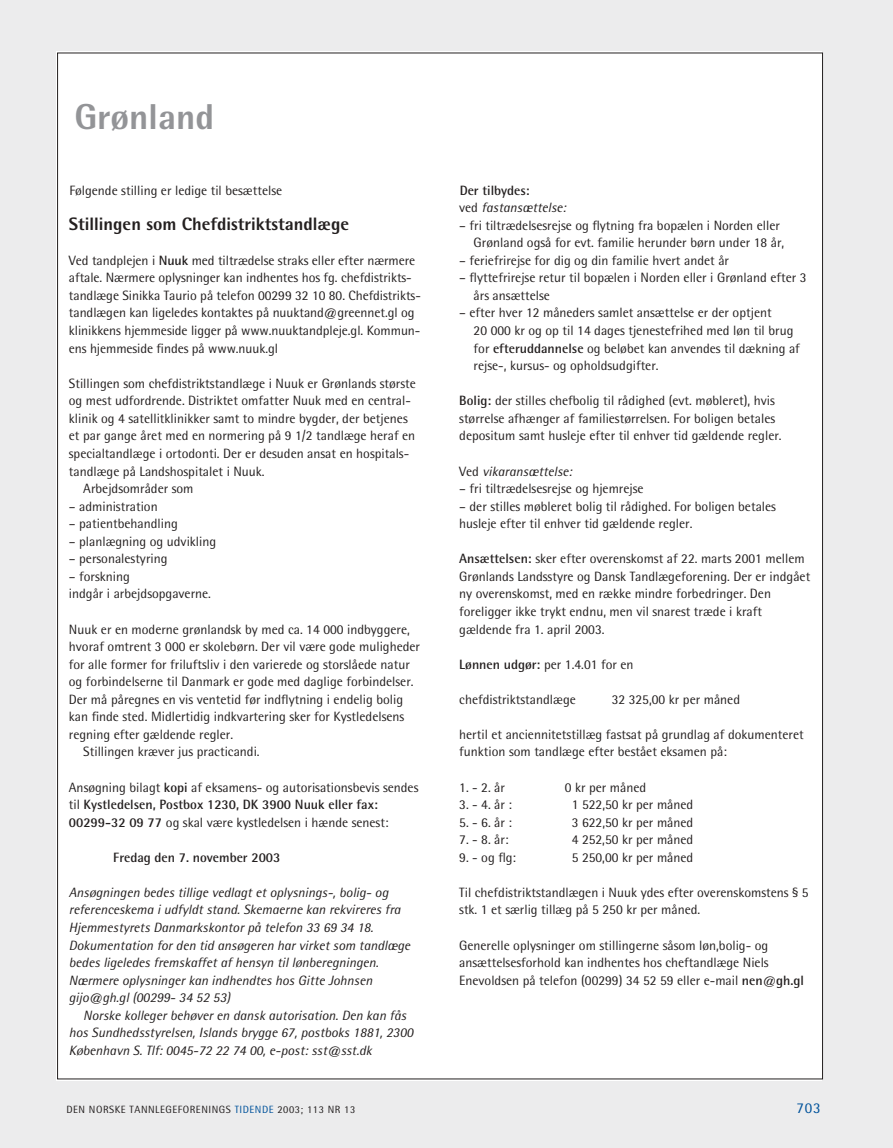
<style>
.page{position:relative;width:893px;height:1148px;background:#fff}
.page>*{position:absolute;margin:0;border:0;box-sizing:border-box;transform-origin:0 0}
.t1{font:800 36px "Rotis Semi Sans";color:#939497}
.t2{font:800 18px "Rotis Semi Sans";color:#231f1f}
.t3{font:15px "Rotis Semi Sans";color:#00529b}
.t4{font:13.5px/17.5px "Rotis Semi Sans";color:#231f1f}
.t5{font:italic 13.5px/17.5px "Rotis Semi Sans";color:#231f1f}
.t6{font:700 13.5px "Rotis Semi Sans";color:#231f1f}
.t7{font:10.5px "Rotis Semi Sans";letter-spacing:.05em;color:#231f1f}
.s1{font-weight:700}
.s2{font-weight:700;font-style:normal}
.s3{font-style:normal}
.s4{color:#00529b}
</style>
<div class="page">
<div style="left:0;top:0;width:892px;height:1147px;background:#ececed"></div>
<div style="left:58px;top:53px;width:764px;height:1025px;background:#fff"></div>
<h1 class="t1" style="left:75px;top:104px;width:141px">Grønland</h1>
<p class="t4" style="left:69px;top:183px;width:214px">Følgende stilling er ledige til besættelse</p>
<h2 class="t2" style="left:69px;top:217px;width:281px">Stillingen som Chefdistriktstandlæge</h2>
<p class="t4" style="left:69px;top:253px;width:353px">Ved tandplejen i <span class="s1">Nuuk</span> med tiltrædelse straks eller efter nærmere aftale. Nærmere oplysninger kan indhentes hos fg. chefdistrikts&shy;tandlæge Sinikka Taurio på telefon 00299 32 10 80. Chefdistrikts&shy;tandlægen kan ligeledes kontaktes på nuuktand@greennet.gl og klinikkens hjemmeside ligger på www.nuuktandpleje.gl. Kommun&shy;ens hjemmeside findes på www.nuuk.gl</p>
<p class="t4" style="left:69px;top:376px;width:348px">Stillingen som chefdistriktstandlæge i Nuuk er Grønlands største</p>
<p class="t4" style="left:69px;top:393px;width:343px">og mest udfordrende. Distriktet omfatter Nuuk med en central-</p>
<p class="t4" style="left:69px;top:411px;width:340px">klinik og 4 satellitklinikker samt to mindre bygder, der betjenes</p>
<p class="t4" style="left:69px;top:428px;width:348px">et par gange året med en normering på 9 1/2 tandlæge heraf en</p>
<p class="t4" style="left:69px;top:446px;width:342px">specialtandlæge i ortodonti. Der er desuden ansat en hospitals-</p>
<p class="t4" style="left:69px;top:463px;width:197px">tandlæge på Landshospitalet i Nuuk.</p>
<p class="t4" style="left:83px;top:481px;width:112px">Arbejdsområder som</p>
<p class="t4" style="left:69px;top:498px;width:90px">– administration</p>
<p class="t4" style="left:69px;top:516px;width:110px">– patientbehandling</p>
<p class="t4" style="left:69px;top:534px;width:149px">– planlægning og udvikling</p>
<p class="t4" style="left:69px;top:551px;width:100px">– personalestyring</p>
<p class="t4" style="left:69px;top:569px;width:144px">– forskning<br>indgår i arbejdsopgaverne.</p>
<p class="t4" style="left:69px;top:621px;width:342px">Nuuk er en moderne grønlandsk by med ca. 14 000 indbyggere,</p>
<p class="t4" style="left:69px;top:639px;width:353px">hvoraf omtrent 3 000 er skolebørn. Der vil være gode muligheder</p>
<p class="t4" style="left:69px;top:656px;width:342px">for alle former for friluftsliv i den varierede og storslåede natur</p>
<p class="t4" style="left:69px;top:674px;width:346px">og forbindelserne til Danmark er gode med daglige forbindelser.</p>
<p class="t4" style="left:69px;top:691px;width:336px">Der må påregnes en vis ventetid før indflytning i endelig bolig</p>
<p class="t4" style="left:69px;top:709px;width:337px">kan finde sted. Midlertidig indkvartering sker for Kystledelsens</p>
<p class="t4" style="left:69px;top:727px;width:166px">regning efter gældende regler.</p>
<p class="t4" style="left:83px;top:744px;width:178px">Stillingen kræver jus practicandi.</p>
<p class="t4" style="left:69px;top:779px;width:351px">Ansøgning bilagt <span class="s1">kopi</span> af eksamens- og autorisationsbevis sendes til <span class="s1">Kystledelsen, Postbox 1230, DK 3900 Nuuk eller fax:<br>00299-32 09 77</span> og skal være kystledelsen i hænde senest:</p>
<p class="t6" style="left:113px;top:852px;width:169px">Fredag den 7. november 2003</p>
<p class="t5" style="left:69px;top:885px;width:343px">Ansøgningen bedes tillige vedlagt et oplysnings-, bolig- og referenceskema i udfyldt stand. Skemaerne kan rekvireres fra Hjemmestyrets Danmarkskontor på telefon 33 69 34 18.<br>Dokumentation for den tid ansøgeren har virket som tandlæge bedes ligeledes fremskaffet af hensyn til lønberegningen.<br>Nærmere oplysninger kan indhendtes hos Gitte Johnsen gijo@gh.gl (00299- 34 52 53)</p>
<p class="t5" style="left:69px;top:1007px;width:346px;text-indent:14px">Norske kolleger behøver en dansk autorisation. Den kan fås hos Sundhedsstyrelsen, Islands brygge 67, postboks 1881, 2300<br>København S. Tlf: 0045-72 22 74 00, e-post: sst@sst.dk</p>
<p class="t5" style="left:459px;top:183px;width:108px"><span class="s2">Der tilbydes:<br></span><span class="s3">ved</span> fastansættelse:</p>
<p class="t4" style="left:473px;top:218px;width:312px;text-indent:-14px">– fri tiltrædelsesrejse og flytning fra bopælen i Norden eller<br>Grønland også for evt. familie herunder børn under 18 år,</p>
<p class="t4" style="left:459px;top:253px;width:271px">– feriefrirejse for dig og din familie hvert andet år</p>
<p class="t4" style="left:473px;top:270px;width:334px;text-indent:-14px">– flyttefrirejse retur til bopælen i Norden eller i Grønland efter 3 års ansættelse</p>
<p class="t4" style="left:473px;top:305px;width:328px;text-indent:-14px">– efter hver 12 måneders samlet ansættelse er der optjent<br>20 000 kr og op til 14 dages tjenestefrihed med løn til brug for <span class="s1">efteruddannelse</span> og beløbet kan anvendes til dækning af rejse-, kursus- og opholdsudgifter.</p>
<p class="t4" style="left:459px;top:393px;width:324px"><span class="s1">Bolig:</span> der stilles chefbolig til rådighed (evt. møbleret), hvis størrelse afhænger af familiestørrelsen. For boligen betales depositum samt husleje efter til enhver tid gældende regler.</p>
<p class="t5" style="left:459px;top:463px;width:114px"><span class="s3">Ved</span> vikaransættelse:</p>
<p class="t4" style="left:459px;top:481px;width:186px">– fri tiltrædelsesrejse og hjemrejse</p>
<p class="t4" style="left:459px;top:498px;width:318px">– der stilles møbleret bolig til rådighed. For boligen betales husleje efter til enhver tid gældende regler.</p>
<p class="t4" style="left:459px;top:551px;width:352px"><span class="s1">Ansættelsen:</span> sker efter overenskomst af 22. marts 2001 mellem Grønlands Landsstyre og Dansk Tandlægeforening. Der er indgået ny overenskomst, med en række mindre forbedringer. Den foreligger ikke trykt endnu, men vil snarest træde i kraft gældende fra 1. april 2003.</p>
<p class="t4" style="left:459px;top:656px;width:176px"><span class="s1">Lønnen udgør:</span> per 1.4.01 for en</p>
<p class="t4" style="left:459px;top:691px;width:118px">chefdistriktstandlæge</p>
<p class="t4" style="left:611px;top:691px;width:130px">32 325,00 kr per måned</p>
<p class="t4" style="left:459px;top:727px;width:346px">hertil et anciennitetstillæg fastsat på grundlag af dokumenteret funktion som tandlæge efter bestået eksamen på:</p>
<p class="t4" style="left:459px;top:779px;width:47px">1. - 2. år</p>
<p class="t4" style="left:564px;top:779px;width:83px">0 kr per måned</p>
<p class="t4" style="left:459px;top:797px;width:54px">3. - 4. år :</p>
<p class="t4" style="left:571px;top:797px;width:123px">1 522,50 kr per måned</p>
<p class="t4" style="left:459px;top:814px;width:54px">5. - 6. år :</p>
<p class="t4" style="left:571px;top:814px;width:123px">3 622,50 kr per måned</p>
<p class="t4" style="left:459px;top:832px;width:51px">7. - 8. år:</p>
<p class="t4" style="left:571px;top:832px;width:123px">4 252,50 kr per måned</p>
<p class="t4" style="left:459px;top:849px;width:58px">9. - og flg:</p>
<p class="t4" style="left:571px;top:849px;width:123px">5 250,00 kr per måned</p>
<p class="t4" style="left:459px;top:885px;width:351px">Til chefdistriktstandlægen i Nuuk ydes efter overenskomstens § 5 stk. 1 et særlig tillæg på 5 250 kr per måned.</p>
<p class="t4" style="left:459px;top:937px;width:346px">Generelle oplysninger om stillingerne såsom løn,bolig- og ansættelsesforhold kan indhentes hos cheftandlæge Niels<br>Enevoldsen på telefon (00299) 34 52 59 eller e-mail <span class="s1">nen@gh.gl</span></p>
<p class="t7" style="left:66px;top:1105px;width:290px">DEN NORSKE TANNLEGEFORENINGS <span class="s4">TIDENDE</span> 2003; 113 NR 13</p>
<p class="t3" style="left:796px;top:1102px;width:26px">703</p>
</div>
